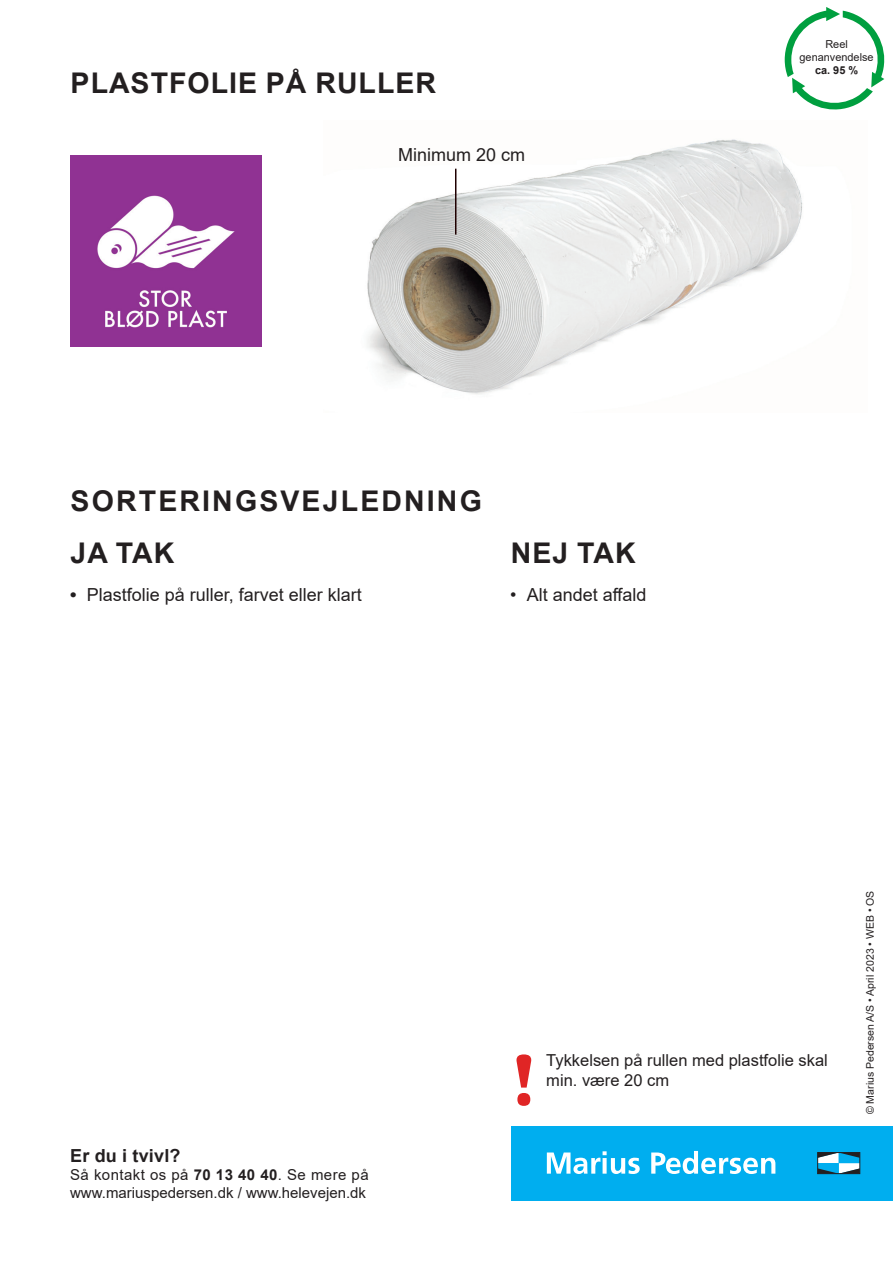
<style>
.page{position:relative;width:893px;height:1263px;background:#fff}
.page>*{position:absolute;margin:0;border:0;box-sizing:border-box;transform-origin:0 0}
.t1{font:700 75px "Britannic";color:#e02525}
.t2{font:700 28.5px "Arial";letter-spacing:.035em;color:#231f20}
.t3{font:700 28.5px "Arial";letter-spacing:.075em;color:#231f20}
.t4{font:18px "Arial";color:#231f20}
.t5{font:700 18px "Arial";letter-spacing:.01em;color:#231f20}
.t6{font:16.5px/19.8px "Arial";color:#231f20}
.t7{font:15px/18px "Arial";color:#231f20}
.t8{font:10.95px "Arial";color:#231f20}
.t9{font:700 10.95px "Arial";color:#231f20}
.t10{font:10.5px "Arial";color:#231f20}
.s1{font-weight:700}
</style>
<div class="page">
<img style="left:367px;top:139px;width:436px;height:255px">
<img style="left:70px;top:155px;width:191px;height:192px">
<svg style="left:785px;top:7px;width:100px;height:103px"></svg>
<div style="left:511px;top:1126px;width:382px;height:74px;background:#00aeef"></div>
<svg style="left:547px;top:1151px;width:93px;height:23px"></svg>
<svg style="left:651px;top:1151px;width:124px;height:23px"></svg>
<svg style="left:820px;top:1154px;width:38px;height:18px"></svg>
<div style="left:818px;top:1152px;width:42px;height:22px;border:1px solid #231f20"></div>
<hr style="left:455px;top:169px;width:1px;height:66px;background:#1f0001">
<p class="t2" style="left:71px;top:63px;width:367px">PLASTFOLIE PÅ RULLER</p>
<p class="t4" style="left:398px;top:142px;width:129px">Minimum 20 cm</p>
<h2 class="t3" style="left:71px;top:481px;width:413px">SORTERINGSVEJLEDNING</h2>
<h2 class="t2" style="left:71px;top:533px;width:105px">JA TAK</h2>
<h2 class="t2" style="left:511px;top:533px;width:126px">NEJ TAK</h2>
<p class="t4" style="left:70px;top:582px;width:293px"><span class="s1">•</span> Plastfolie på ruller, farvet eller klart</p>
<p class="t4" style="left:510px;top:582px;width:138px">• Alt andet affald</p>
<p class="t8" style="left:825px;top:36px;width:24px">Reel</p>
<p class="t8" style="left:799px;top:50px;width:76px">genanvendelse</p>
<p class="t9" style="left:815px;top:62px;width:45px">ca. 95 %</p>
<p class="t5" style="left:70px;top:1143px;width:112px">Er du i tvivl?</p>
<p class="t7" style="left:70px;top:1166px;width:300px">Så kontakt os på <span class="s1">70 13 40 40</span>. Se mere på www.mariuspedersen.dk / www.helevejen.dk</p>
<p class="t1" style="left:510px;top:1038px;width:29px">!</p>
<p class="t6" style="left:546px;top:1050px;width:283px">Tykkelsen på rullen med plastfolie skal min. være 20 cm</p>
<p class="t10" style="left:863px;top:1114px;width:225px;rotate:-90deg">© Marius Pedersen A/S • April 2023 • WEB • OS</p>
</div>
